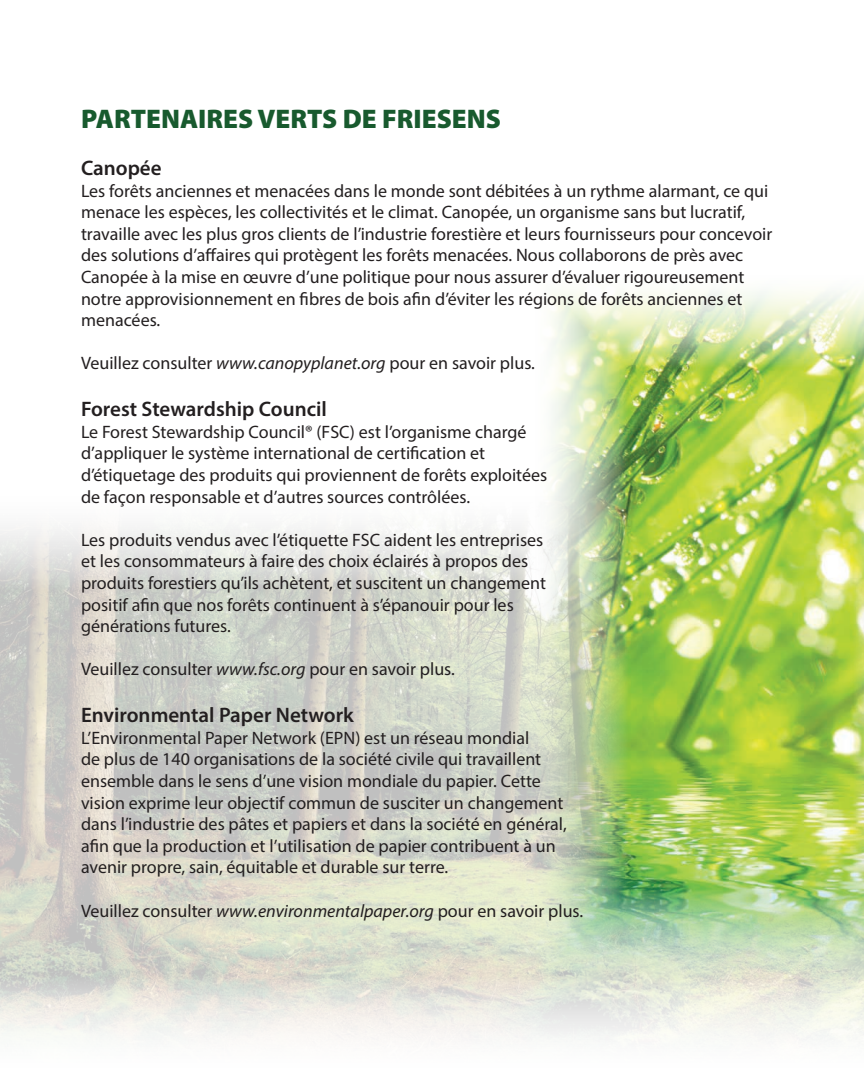
<style>
.page{position:relative;width:864px;height:1080px;background:#fff}
.page>*{position:absolute;margin:0;border:0;box-sizing:border-box;transform-origin:0 0}
.t1{font:900 27px "Myriad Pro";color:#185a2e}
.t2{font:600 21px "Myriad Pro";color:#231f20}
.t3{font:18px/21.6px "Myriad Pro";color:#231f20}
.s1{font-style:italic}
</style>
<div class="page">
<img style="left:0;top:527px;width:864px;height:511px">
<img style="left:529px;top:291px;width:335px;height:696px">
<p class="t1" style="left:81px;top:101px;width:421px">PARTENAIRES VERTS DE FRIESENS</p>
<p class="t2" style="left:81px;top:155px;width:82px">Canopée</p>
<p class="t3" style="left:81px;top:180px;width:693px">Les forêts anciennes et menacées dans le monde sont débitées à un rythme alarmant, ce qui menace les espèces, les collectivités et le climat. Canopée, un organisme sans but lucratif, travaille avec les plus gros clients de l’industrie forestière et leurs fournisseurs pour concevoir des solutions d’affaires qui protègent les forêts menacées. Nous collaborons de près avec Canopée à la mise en œuvre d’une politique pour nous assurer d’évaluer rigoureusement notre approvisionnement en fibres de bois afin d’éviter les régions de forêts anciennes et menacées.</p>
<p class="t3" style="left:81px;top:352px;width:456px">Veuillez consulter <span class="s1">www.canopyplanet.org</span> pour en savoir plus.</p>
<p class="t2" style="left:81px;top:396px;width:247px">Forest Stewardship Council</p>
<p class="t3" style="left:81px;top:421px;width:468px">Le Forest Stewardship Council® (FSC) est l’organisme chargé d’appliquer le système international de certification et d’étiquetage des produits qui proviennent de forêts exploitées de façon responsable et d’autres sources contrôlées.</p>
<p class="t3" style="left:81px;top:529px;width:467px">Les produits vendus avec l’étiquette FSC aident les entreprises et les consommateurs à faire des choix éclairés à propos des produits forestiers qu’ils achètent, et suscitent un changement positif afin que nos forêts continuent à s’épanouir pour les générations futures.</p>
<p class="t3" style="left:81px;top:658px;width:375px">Veuillez consulter <span class="s1">www.fsc.org</span> pour en savoir plus.</p>
<p class="t2" style="left:81px;top:702px;width:274px">Environmental Paper Network</p>
<p class="t3" style="left:81px;top:727px;width:487px">L’Environmental Paper Network (EPN) est un réseau mondial<br>de plus de 140 organisations de la société civile qui travaillent ensemble dans le sens d’une vision mondiale du papier. Cette vision exprime leur objectif commun de susciter un changement dans l’industrie des pâtes et papiers et dans la société en général, afin que la production et l’utilisation de papier contribuent à un avenir propre, sain, équitable et durable sur terre.</p>
<p class="t3" style="left:81px;top:900px;width:504px">Veuillez consulter <span class="s1">www.environmentalpaper.org</span> pour en savoir plus.</p>
</div>
